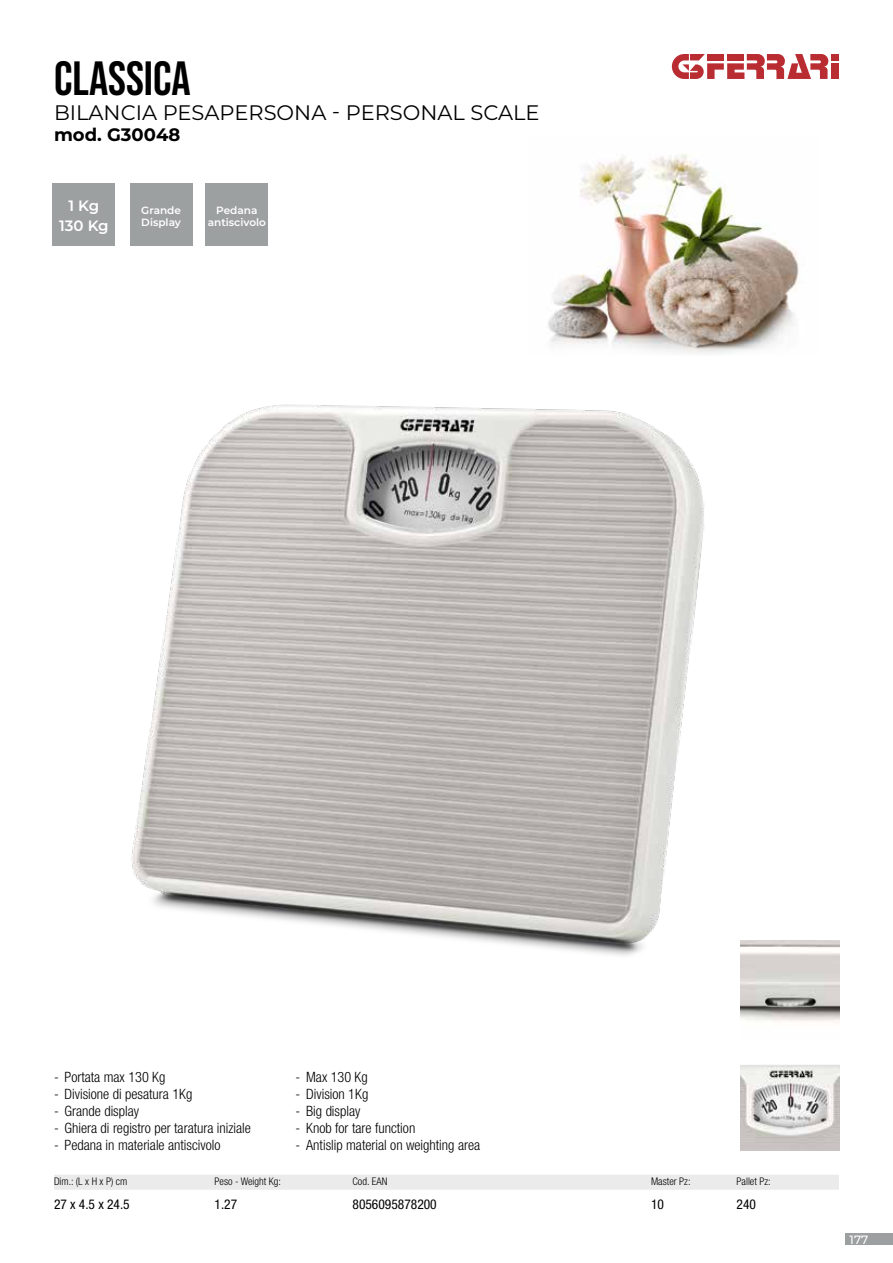
<style>
.page{position:relative;width:893px;height:1263px;background:#fff}
.page>*{position:absolute;margin:0;border:0;box-sizing:border-box;transform-origin:0 0}
.t1{font:48px "Bebas Neue";color:#000}
.t2{font:21px "Montserrat";color:#000}
.t3{font:700 18px "Montserrat";color:#000}
.t4{font:600 15px/19.8px "Montserrat";letter-spacing:-.01em;color:#fff;text-align:center}
.t5{font:300 condensed 14.25px "Helvetica Neue LT Std";color:#000}
.t6{font:condensed 13.5px "Helvetica Neue LT Std";color:#000}
.t7{font:500 12px "Montserrat";color:#fff}
.t8{font:300 condensed 10.5px "Helvetica Neue LT Std";color:#000}
.t9{font:600 10.5px/12.6px "Montserrat";color:#fff}
</style>
<div class="page">
<div style="left:845px;top:1233px;width:48px;height:12px;background:#9da0a1"></div>
<div style="left:831px;top:63px;width:8px;height:16px;background:#b92c32"></div>
<div style="left:831px;top:54px;width:8px;height:6px;background:#b92c32"></div>
<svg style="left:672px;top:54px;width:156px;height:25px"></svg>
<div style="left:52px;top:183px;width:63px;height:63px;background:#9da0a1"></div>
<img style="left:548px;top:153px;width:252px;height:201px">
<img style="left:740px;top:1065px;width:99px;height:85px">
<img style="left:825px;top:940px;width:14px;height:83px">
<img style="left:131px;top:404px;width:694px;height:618px">
<div style="left:54px;top:1175px;width:785px;height:15px;background:#ebebeb"></div>
<div style="left:130px;top:183px;width:63px;height:63px;background:#9da0a1"></div>
<div style="left:206px;top:183px;width:62px;height:63px;background:#9da0a1"></div>
<h1 class="t1" style="left:54px;top:51px;width:138px">CLASSICA</h1>
<h2 class="t2" style="left:54px;top:98px;width:487px">BILANCIA PESAPERSONA - PERSONAL SCALE</h2>
<p class="t3" style="left:54px;top:122px;width:128px">mod. G30048</p>
<p class="t4" style="left:59px;top:195px;width:51px">1 Kg<br>130 Kg</p>
<p class="t9" style="left:141px;top:203px;width:41px">Grande<br>Display</p>
<p class="t9" style="left:208px;top:203px;width:60px;text-align:center">Pedana antiscivolo</p>
<p class="t5" style="left:54px;top:1069px;width:113px">- Portata max 130 Kg</p>
<p class="t5" style="left:54px;top:1086px;width:140px">- Divisione di pesatura 1Kg</p>
<p class="t5" style="left:54px;top:1103px;width:87px">- Grande display</p>
<p class="t5" style="left:54px;top:1120px;width:198px">- Ghiera di registro per taratura iniziale</p>
<p class="t5" style="left:54px;top:1137px;width:168px">- Pedana in materiale antiscivolo</p>
<p class="t5" style="left:296px;top:1069px;width:74px">- Max 130 Kg</p>
<p class="t5" style="left:296px;top:1086px;width:74px">- Division 1Kg</p>
<p class="t5" style="left:296px;top:1103px;width:66px">- Big display</p>
<p class="t5" style="left:296px;top:1120px;width:121px">- Knob for tare function</p>
<p class="t5" style="left:296px;top:1137px;width:186px">- Antislip material on weighting area</p>
<p class="t8" style="left:54px;top:1176px;width:75px">Dim.: (L x H x P) cm</p>
<p class="t8" style="left:215px;top:1176px;width:68px">Peso - Weight Kg:</p>
<p class="t8" style="left:353px;top:1176px;width:36px">Cod. EAN</p>
<p class="t8" style="left:651px;top:1176px;width:41px">Master Pz:</p>
<p class="t8" style="left:737px;top:1176px;width:36px">Pallet Pz:</p>
<p class="t6" style="left:54px;top:1196px;width:77px">27 x 4.5 x 24.5</p>
<p class="t6" style="left:215px;top:1196px;width:24px">1.27</p>
<p class="t6" style="left:352px;top:1196px;width:86px">8056095878200</p>
<p class="t6" style="left:651px;top:1196px;width:14px">10</p>
<p class="t6" style="left:736px;top:1196px;width:21px">240</p>
<p class="t7" style="left:850px;top:1231px;width:20px">177</p>
</div>
